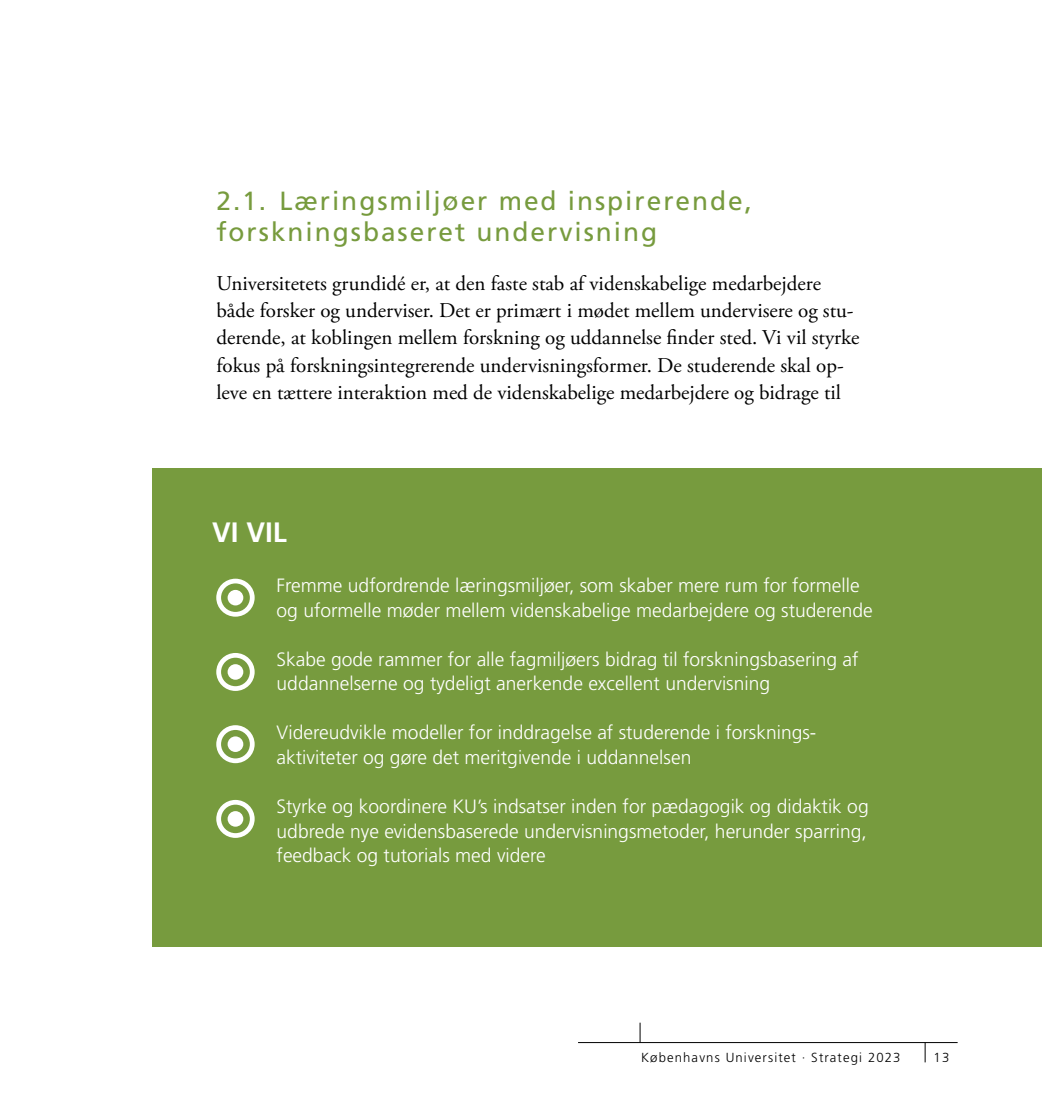
<style>
.page{position:relative;width:1042px;height:1117px;background:#fff}
.page>*{position:absolute;margin:0;border:0;box-sizing:border-box;transform-origin:0 0}
.t1{font:700 28px "Frutiger LT Std";color:#fff}
.t2{font:26.25px/31.5px "Frutiger LT Std";letter-spacing:.075em;color:#779b3e}
.t3{font:21px/27.1px "Adobe Garamond Pro";color:#000}
.t4{font:300 19.25px/24.5px "Frutiger LT Std";color:#fff}
.t5{font:300 13.12px "Frutiger";letter-spacing:.085em;color:#000}
</style>
<div class="page">
<svg style="left:925px;top:1042px;width:1px;height:20px"></svg>
<svg style="left:640px;top:1022px;width:1px;height:19px"></svg>
<hr style="left:578px;top:1041px;width:379px;height:1px;background:#000">
<div style="left:153px;top:468px;width:889px;height:479px;background:#779b3e"></div>
<svg style="left:216px;top:578px;width:39px;height:38px"></svg>
<svg style="left:216px;top:653px;width:39px;height:37px"></svg>
<svg style="left:216px;top:725px;width:39px;height:38px"></svg>
<svg style="left:216px;top:799px;width:39px;height:38px"></svg>
<h2 class="t2" style="left:216px;top:185px;width:537px">2.1. Læringsmiljøer med inspirerende, forskningsbaseret undervisning</h2>
<p class="t3" style="left:216px;top:270px;width:644px">Universitetets grundidé er, at den faste stab af videnskabelige medarbejdere både forsker og underviser. Det er primært i mødet mellem undervisere og stu&shy;derende, at koblingen mellem forskning og uddannelse finder sted. Vi vil styrke fokus på forskningsintegrerende undervisningsformer. De studerende skal op&shy;leve en tættere interaktion med de videnskabelige medarbejdere og bidrage til</p>
<h1 class="t1" style="left:212px;top:515px;width:76px">VI VIL</h1>
<p class="t4" style="left:277px;top:573px;width:598px">Fremme udfordrende læringsmiljøer, som skaber mere rum for formelle og uformelle møder mellem videnskabelige medarbejdere og studerende</p>
<p class="t4" style="left:277px;top:647px;width:583px">Skabe gode rammer for alle fagmiljøers bidrag til forskningsbasering af uddannelserne og tydeligt anerkende excellent undervisning</p>
<p class="t4" style="left:277px;top:720px;width:541px">Videreudvikle modeller for inddragelse af studerende i forsknings&shy;aktiviteter og gøre det meritgivende i uddannelsen</p>
<p class="t4" style="left:277px;top:794px;width:593px;text-align:justify">Styrke og koordinere KU’s indsatser inden for pædagogik og didaktik og udbrede nye evidensbaserede undervisningsmetoder, herunder sparring, feedback og tutorials med videre</p>
<p class="t5" style="left:641px;top:1050px;width:261px">Københavns Universitet · Strategi 2023</p>
<p class="t5" style="left:933px;top:1050px;width:17px">13</p>
</div>
